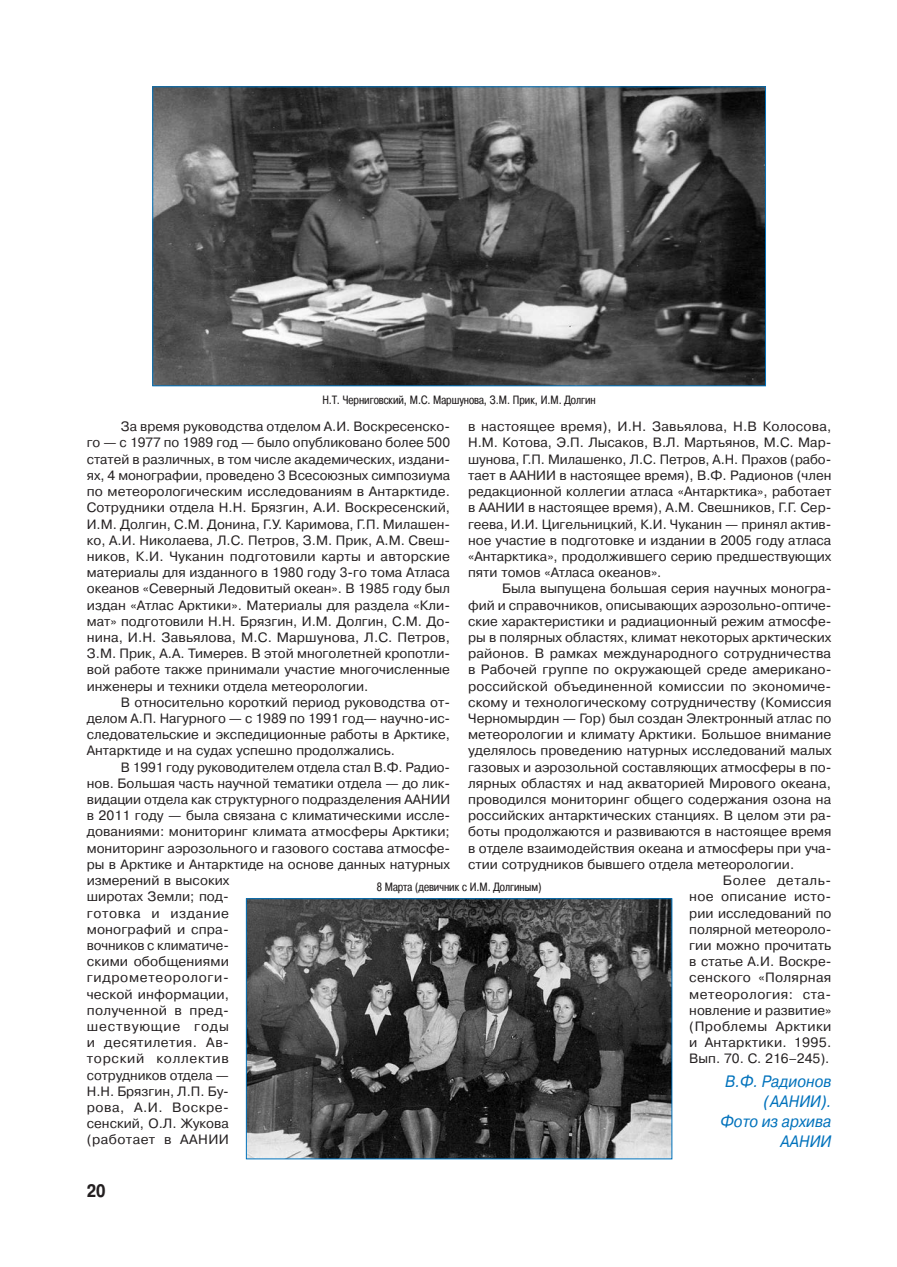
<style>
.page{position:relative;width:897px;height:1267px;background:#fff}
.page>*{position:absolute;margin:0;border:0;box-sizing:border-box;transform-origin:0 0}
.t1{font:700 18px "Pragmatica Cond C";color:#231f20}
.Автор{font:italic 16.5px/19.8px "Pragmatica C";color:#0072bc;text-align:right;scale:.9 1}
.Основной_текст{font:13.5px/16.2px "Pragmatica C";color:#231f20;text-align:justify}
.Подрисуночная{font:12px "Pragmatica Cond C";color:#231f20}
</style>
<div class="page">
<img style="left:154px;top:88px;width:609px;height:296px">
<img style="left:248px;top:900px;width:422px;height:257px">
<div style="left:246px;top:898px;width:426px;height:261px;border:1px solid #0072bc"></div>
<p class="Подрисуночная" style="left:322px;top:392px;width:275px">Н.Т. Черниговский, М.С. Маршунова, З.М. Прик, И.М. Долгин</p>
<p class="Основной_текст" style="left:87px;top:418px;width:365px;text-indent:34px">За время руководства отделом А.И. Воскресенско&shy;го — с 1977 по 1989 год — было опубликовано более 500 статей в различных, в том числе академических, издани&shy;ях, 4 монографии, проведено 3 Всесоюзных симпозиума по метеорологическим исследованиям в Антарктиде.<br>Сотрудники отдела Н.Н. Брязгин, А.И. Воскресенский, И.М. Долгин, С.М. Донина, Г.У. Каримова, Г.П. Милашен&shy;ко, А.И. Николаева, Л.С. Петров, З.М. Прик, А.М. Свеш&shy;ников, К.И. Чуканин подготовили карты и авторские материалы для изданного в 1980 году 3-го тома Атласа океанов «Северный Ледовитый океан». В 1985 году был издан «Атлас Арктики». Материалы для раздела «Кли&shy;мат» подготовили Н.Н. Брязгин, И.М. Долгин, С.М. До&shy;нина, И.Н. Завьялова, М.С. Маршунова, Л.С. Петров, З.М. Прик, А.А. Тимерев. В этой многолетней кропотли&shy;вой работе также принимали участие многочисленные инженеры и техники отдела метеорологии.</p>
<p class="Основной_текст" style="left:87px;top:694px;width:365px;text-indent:34px">В относительно короткий период руководства от&shy;делом А.П. Нагурного — с 1989 по 1991 год— научно-ис&shy;следовательские и экспедиционные работы в Арктике, Антарктиде и на судах успешно продолжались.</p>
<p class="Основной_текст" style="left:87px;top:759px;width:365px;text-align:left;text-indent:34px">В 1991 году руководителем отдела стал В.Ф. Радио&shy;нов. Большая часть научной тематики отдела — до лик&shy;видации отдела как структурного подразделения ААНИИ в 2011 году — была связана с климатическими иссле&shy;дованиями: мониторинг климата атмосферы Арктики; мониторинг аэрозольного и газового состава атмосфе&shy;ры в Арктике и Антарктиде на основе данных натурных измерений в высоких<br>широтах Земли; под-<br>готовка и издание<br>монографий и спра-<br>вочников с климатиче-<br>скими обобщениями<br>гидрометеорологи-<br>ческой информации,<br>полученной в пред-<br>шествующие годы<br>и десятилетия. Ав-<br>торский коллектив<br>сотрудников отдела —<br>Н.Н. Брязгин, Л.П. Бу-<br>рова, А.И. Воскре-<br>сенский, О.Л. Жукова<br>(работает в ААНИИ</p>
<p class="Основной_текст" style="left:468px;top:418px;width:365px">в настоящее время), И.Н. Завьялова, Н.В Колосова, Н.М. Котова, Э.П. Лысаков, В.Л. Мартьянов, М.С. Мар&shy;шунова, Г.П. Милашенко, Л.С. Петров, А.Н. Прахов (рабо&shy;тает в ААНИИ в настоящее время), В.Ф. Радионов (член редакционной коллегии атласа «Антарктика», работает в ААНИИ в настоящее время), А.М. Свешников, Г.Г. Сер&shy;геева, И.И. Цигельницкий, К.И. Чуканин — принял актив&shy;ное участие в подготовке и издании в 2005 году атласа «Антарктика», продолжившего серию предшествующих пяти томов «Атласа океанов».</p>
<p class="Основной_текст" style="left:468px;top:580px;width:365px;text-indent:34px">Была выпущена большая серия научных моногра&shy;фий и справочников, описывающих аэрозольно-оптиче&shy;ские характеристики и радиационный режим атмосфе&shy;ры в полярных областях, климат некоторых арктических районов. В рамках международного сотрудничества в Рабочей группе по окружающей среде американо&shy;российской объединенной комиссии по экономиче&shy;скому и технологическому сотрудничеству (Комиссия Черномырдин — Гор) был создан Электронный атлас по метеорологии и климату Арктики. Большое внимание уделялось проведению натурных исследований малых газовых и аэрозольной составляющих атмосферы в по&shy;лярных областях и над акваторией Мирового океана, проводился мониторинг общего содержания озона на российских антарктических станциях. В целом эти ра&shy;боты продолжаются и развиваются в настоящее время в отделе взаимодействия океана и атмосферы при уча&shy;стии сотрудников бывшего отдела метеорологии.</p>
<p class="Основной_текст" style="left:689px;top:872px;width:144px;text-indent:34px">Более деталь&shy;ное описание исто&shy;рии исследований по полярной метеороло&shy;гии можно прочитать в статье А.И. Воскре&shy;сенского «Полярная метеорология: ста&shy;новление и развитие» (Проблемы Арктики и Антарктики. 1995.<br>Вып. 70. С. 216–245).</p>
<p class="Автор" style="left:720px;top:1071px;width:125px">В.Ф. Радионов (ААНИИ).<br>Фото из архива<br>ААНИИ</p>
<p class="Подрисуночная" style="left:377px;top:880px;width:166px">8 Марта (девичник с И.М. Долгиным)</p>
<h1 class="t1" style="left:87px;top:1180px;width:20px">20</h1>
</div>
